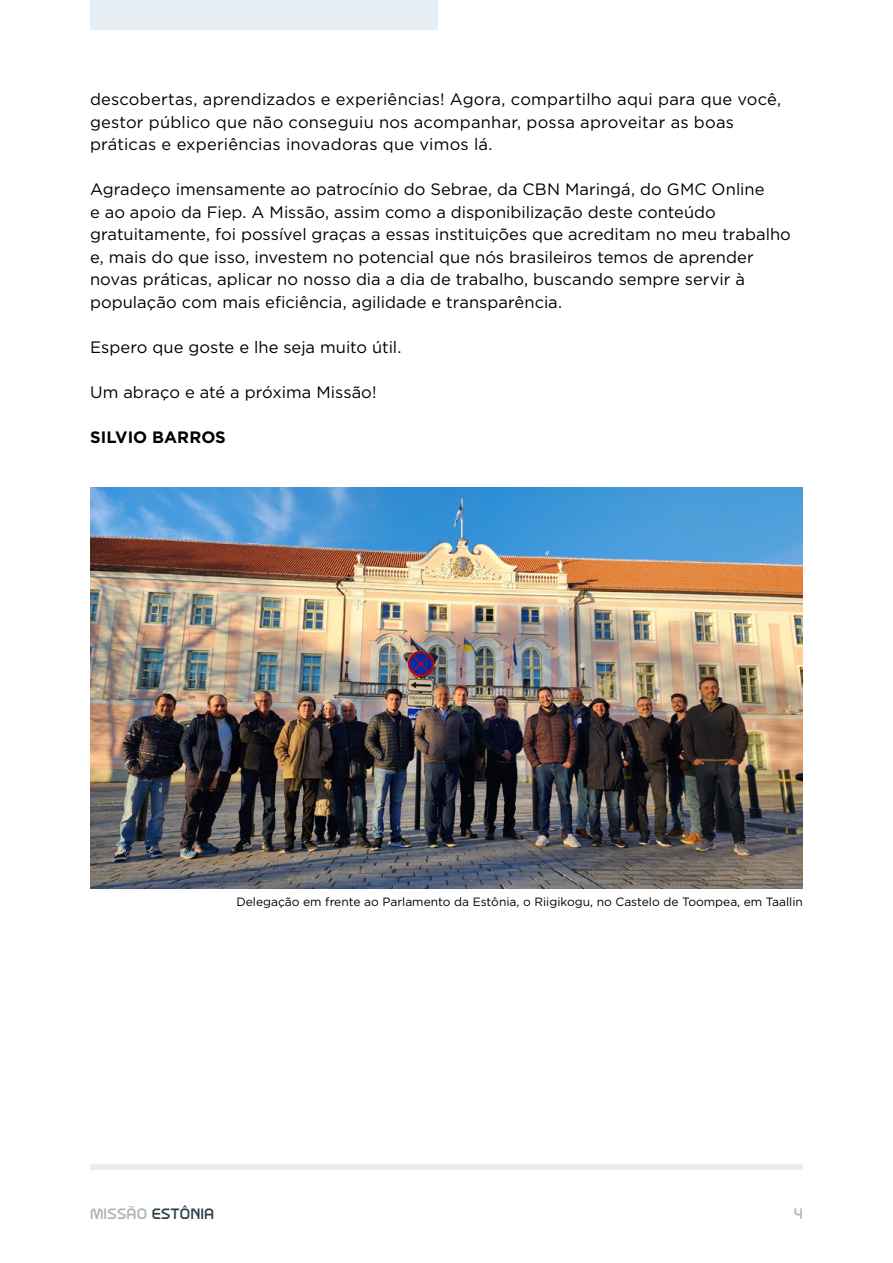
<style>
.page{position:relative;width:893px;height:1263px;background:#fff}
.page>*{position:absolute;margin:0;border:0;box-sizing:border-box;transform-origin:0 0}
.t1{font:16.5px/22.5px "Gotham";letter-spacing:.005em;color:#000}
.t2{font:700 16.5px "Gotham";color:#000}
.t3{font:15px "GESZOG Regular";letter-spacing:.01em;color:#293f49}
.t4{font:15px "GESZOG Regular";color:#b3b2b2}
.t5{font:12px "Gotham";color:#000}
.s1{color:#b3b2b2}
</style>
<div class="page">
<div style="left:90px;top:1164px;width:713px;height:6px;background:#e7eef3"></div>
<div style="left:90px;top:0;width:347px;height:30px;background:#e7eef3"></div>
<img style="left:90px;top:488px;width:713px;height:401px">
<p class="t1" style="left:90px;top:88px;width:693px">descobertas, aprendizados e experiências! Agora, compartilho aqui para que você, gestor público que não conseguiu nos acompanhar, possa aproveitar as boas práticas e experiências inovadoras que vimos lá.</p>
<p class="t1" style="left:90px;top:178px;width:702px">Agradeço imensamente ao patrocínio do Sebrae, da CBN Maringá, do GMC Online<br>e ao apoio da Fiep. A Missão, assim como a disponibilização deste conteúdo gratuitamente, foi possível graças a essas instituições que acreditam no meu trabalho e, mais do que isso, investem no potencial que nós brasileiros temos de aprender novas práticas, aplicar no nosso dia a dia de trabalho, buscando sempre servir à população com mais eficiência, agilidade e transparência.</p>
<p class="t1" style="left:90px;top:335px;width:313px">Espero que goste e lhe seja muito útil.</p>
<p class="t1" style="left:90px;top:380px;width:288px">Um abraço e até a próxima Missão!</p>
<p class="t2" style="left:90px;top:426px;width:137px">SILVIO BARROS</p>
<p class="t5" style="left:236px;top:894px;width:568px">Delegação em frente ao Parlamento da Estônia, o Riigikogu, no Castelo de Toompea, em Taallin</p>
<p class="t3" style="left:90px;top:1204px;width:126px"><span class="s1">MISSÃO</span> ESTÔNIA</p>
<p class="t4" style="left:794px;top:1204px;width:11px">4</p>
</div>
